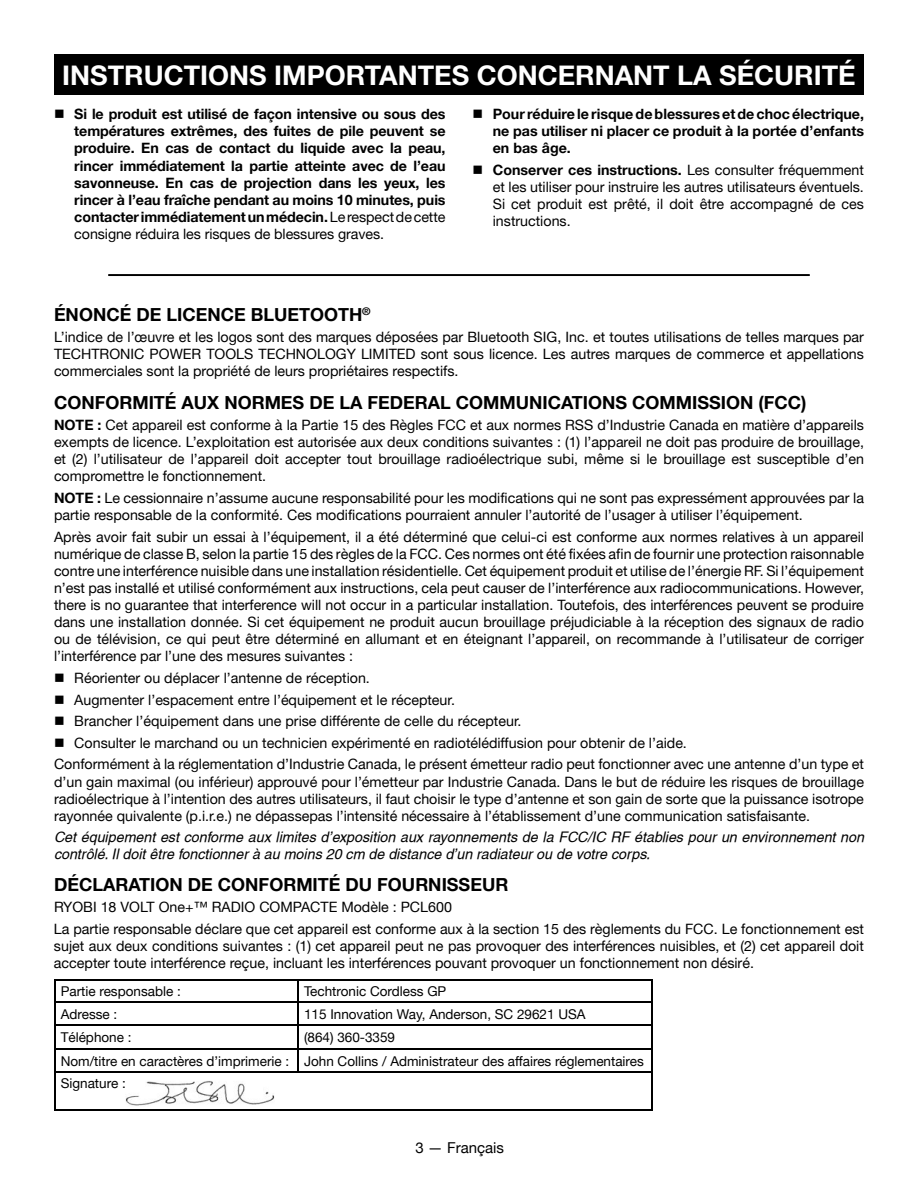
<style>
.page{position:relative;width:918px;height:1188px;background:#fff}
.page>*{position:absolute;margin:0;border:0;box-sizing:border-box;transform-origin:0 0}
.t1{font:700 27px "Helvetica Neue";color:#fff}
.t2{font:700 18px "Helvetica Neue";color:#000}
.t3{font:15px "Helvetica Neue";color:#000}
.t4{font:14.25px/17.1px "Helvetica Neue";color:#000;text-align:justify}
.t5{font:700 14.25px/17.1px "Helvetica Neue";letter-spacing:-.005em;color:#000;text-align:justify}
.t6{font:italic 14.25px/17.1px "Helvetica";color:#000}
.t7{font:13.5px/23.2px "Helvetica Neue";color:#000}
.s1{font-weight:400}
.s2{font-weight:700}
</style>
<div class="page">
<div style="left:54px;top:54px;width:810px;height:40px;background:#000"></div>
<hr style="left:54px;top:979px;width:244px;height:1px;background:#000">
<hr style="left:54px;top:980px;width:2px;height:21px;background:#000">
<hr style="left:298px;top:979px;width:354px;height:1px;background:#000">
<hr style="left:297px;top:980px;width:2px;height:21px;background:#000">
<hr style="left:54px;top:1001px;width:244px;height:2px;background:#000">
<hr style="left:54px;top:1003px;width:2px;height:22px;background:#000">
<hr style="left:298px;top:1001px;width:354px;height:2px;background:#000">
<hr style="left:297px;top:1003px;width:2px;height:22px;background:#000">
<hr style="left:54px;top:1025px;width:244px;height:1px;background:#000">
<hr style="left:54px;top:1026px;width:2px;height:22px;background:#000">
<hr style="left:298px;top:1025px;width:354px;height:1px;background:#000">
<hr style="left:297px;top:1026px;width:2px;height:22px;background:#000">
<hr style="left:54px;top:1048px;width:244px;height:2px;background:#000">
<hr style="left:54px;top:1050px;width:2px;height:21px;background:#000">
<hr style="left:298px;top:1048px;width:354px;height:2px;background:#000">
<hr style="left:297px;top:1050px;width:2px;height:21px;background:#000">
<svg style="left:651px;top:980px;width:1px;height:91px"></svg>
<hr style="left:54px;top:1071px;width:244px;height:2px;background:#000">
<hr style="left:54px;top:1073px;width:2px;height:36px;background:#000">
<hr style="left:298px;top:1071px;width:354px;height:2px;background:#000">
<hr style="left:651px;top:1073px;width:1px;height:36px;background:#000">
<hr style="left:54px;top:1109px;width:244px;height:2px;background:#000">
<hr style="left:298px;top:1109px;width:354px;height:2px;background:#000">
<img style="left:126px;top:1081px;width:148px;height:25px">
<hr style="left:108px;top:274px;width:702px;height:2px;background:#000">
<h1 class="t1" style="left:62px;top:58px;width:795px">INSTRUCTIONS IMPORTANTES CONCERNANT LA SÉCURITÉ</h1>
<p class="t5" style="left:74px;top:105px;width:373px;text-indent:-20px">■ Si le produit est utilisé de façon intensive ou sous des températures extrêmes, des fuites de pile peuvent se produire. En cas de contact du liquide avec la peau, rincer immédiatement la partie atteinte avec de l’eau savonneuse. En cas de projection dans les yeux, les rincer à l’eau fraîche pendant au moins 10 minutes, puis contacter immédiatement un médecin. <span class="s1">Le respect de cette consigne réduira les risques de blessures graves.</span></p>
<p class="t5" style="left:493px;top:105px;width:373px;text-indent:-20px">■ Pour réduire le risque de blessures et de choc électrique, ne pas utiliser ni placer ce produit à la portée d’enfants en bas âge.</p>
<p class="t4" style="left:493px;top:161px;width:373px;text-indent:-20px">■ <span class="s2">Conserver ces instructions.</span> Les consulter fréquemment et les utiliser pour instruire les autres utilisateurs éventuels.<br>Si cet produit est prêté, il doit être accompagné de ces instructions.</p>
<p class="t2" style="left:54px;top:303px;width:318px">ÉNONCÉ DE LICENCE BLUETOOTH<sup>®</sup></p>
<p class="t4" style="left:54px;top:328px;width:812px">L’indice de l’œuvre et les logos sont des marques déposées par Bluetooth SIG, Inc. et toutes utilisations de telles marques par TECHTRONIC POWER TOOLS TECHNOLOGY LIMITED sont sous licence. Les autres marques de commerce et appellations commerciales sont la propriété de leurs propriétaires respectifs.</p>
<p class="t2" style="left:54px;top:391px;width:754px">CONFORMITÉ AUX NORMES DE LA FEDERAL COMMUNICATIONS COMMISSION (FCC)</p>
<p class="t4" style="left:54px;top:416px;width:812px"><span class="s2">NOTE :</span> Cet appareil est conforme à la Partie 15 des Règles FCC et aux normes RSS d’Industrie Canada en matière d’appareils exempts de licence. L’exploitation est autorisée aux deux conditions suivantes : (1) l’appareil ne doit pas produire de brouillage, et (2) l’utilisateur de l’appareil doit accepter tout brouillage radioélectrique subi, même si le brouillage est susceptible d’en compromettre le fonctionnement.</p>
<p class="t4" style="left:54px;top:489px;width:811px"><span class="s2">NOTE :</span> Le cessionnaire n’assume aucune responsabilité pour les modifications qui ne sont pas expressément approuvées par la partie responsable de la conformité. Ces modifications pourraient annuler l’autorité de l’usager à utiliser l’équipement.</p>
<p class="t4" style="left:54px;top:528px;width:812px">Après avoir fait subir un essai à l’équipement, il a été déterminé que celui-ci est conforme aux normes relatives à un appareil numérique de classe B, selon la partie 15 des règles de la FCC. Ces normes ont été fixées afin de fournir une protection raisonnable contre une interférence nuisible dans une installation résidentielle. Cet équipement produit et utilise de l’énergie RF. Si l’équipement n’est pas installé et utilisé conformément aux instructions, cela peut causer de l’interférence aux radiocommunications. However, there is no guarantee that interference will not occur in a particular installation. Toutefois, des interférences peuvent se produire dans une installation donnée. Si cet équipement ne produit aucun brouillage préjudiciable à la réception des signaux de radio ou de télévision, ce qui peut être déterminé en allumant et en éteignant l’appareil, on recommande à l’utilisateur de corriger l’interférence par l’une des mesures suivantes :</p>
<p class="t4" style="left:54px;top:669px;width:317px">■ Réorienter ou déplacer l’antenne de réception.</p>
<p class="t4" style="left:54px;top:691px;width:402px">■ Augmenter l’espacement entre l’équipement et le récepteur.</p>
<p class="t4" style="left:54px;top:712px;width:469px">■ Brancher l’équipement dans une prise différente de celle du récepteur.</p>
<p class="t4" style="left:54px;top:732px;width:812px;line-height:21.6px">■ Consulter le marchand ou un technicien expérimenté en radiotélédiffusion pour obtenir de l’aide.<br>Conformément à la réglementation d’Industrie Canada, le présent émetteur radio peut fonctionner avec une antenne d’un type et</p>
<p class="t4" style="left:54px;top:773px;width:812px">d’un gain maximal (ou inférieur) approuvé pour l’émetteur par Industrie Canada. Dans le but de réduire les risques de brouillage radioélectrique à l’intention des autres utilisateurs, il faut choisir le type d’antenne et son gain de sorte que la puissance isotrope rayonnée quivalente (p.i.r.e.) ne dépassepas l’intensité nécessaire à l’établissement d’une communication satisfaisante.</p>
<p class="t6" style="left:54px;top:829px;width:812px">Cet équipement est conforme aux limites d’exposition aux rayonnements de la FCC/IC RF établies pour un environnement non contrôlé. Il doit être fonctionner à au moins 20 cm de distance d’un radiateur ou de votre corps.</p>
<p class="t2" style="left:54px;top:873px;width:456px">DÉCLARATION DE CONFORMITÉ DU FOURNISSEUR</p>
<p class="t4" style="left:54px;top:896px;width:812px;line-height:21.6px">RYOBI 18 VOLT One+™ RADIO COMPACTE Modèle : PCL600<br>La partie responsable déclare que cet appareil est conforme aux à la section 15 des règlements du FCC. Le fonctionnement est</p>
<p class="t4" style="left:54px;top:937px;width:811px">sujet aux deux conditions suivantes : (1) cet appareil peut ne pas provoquer des interférences nuisibles, et (2) cet appareil doit accepter toute interférence reçue, incluant les interférences pouvant provoquer un fonctionnement non désiré.</p>
<p class="t7" style="left:61px;top:980px;width:122px">Partie responsable :</p>
<p class="t7" style="left:304px;top:980px;width:144px">Techtronic Cordless GP</p>
<p class="t7" style="left:61px;top:1002px;width:58px">Adresse :</p>
<p class="t7" style="left:304px;top:1002px;width:283px">115 Innovation Way, Anderson, SC 29621 USA</p>
<p class="t7" style="left:61px;top:1025px;width:72px">Téléphone :</p>
<p class="t7" style="left:61px;top:1025px;width:585px;text-indent:243px">(864) 360-3359<br>Nom/titre en caractères d’imprimerie : John Collins / Administrateur des affaires réglementaires<br>Signature :</p>
<p class="t3" style="left:415px;top:1139px;width:90px">3 — Français</p>
</div>
